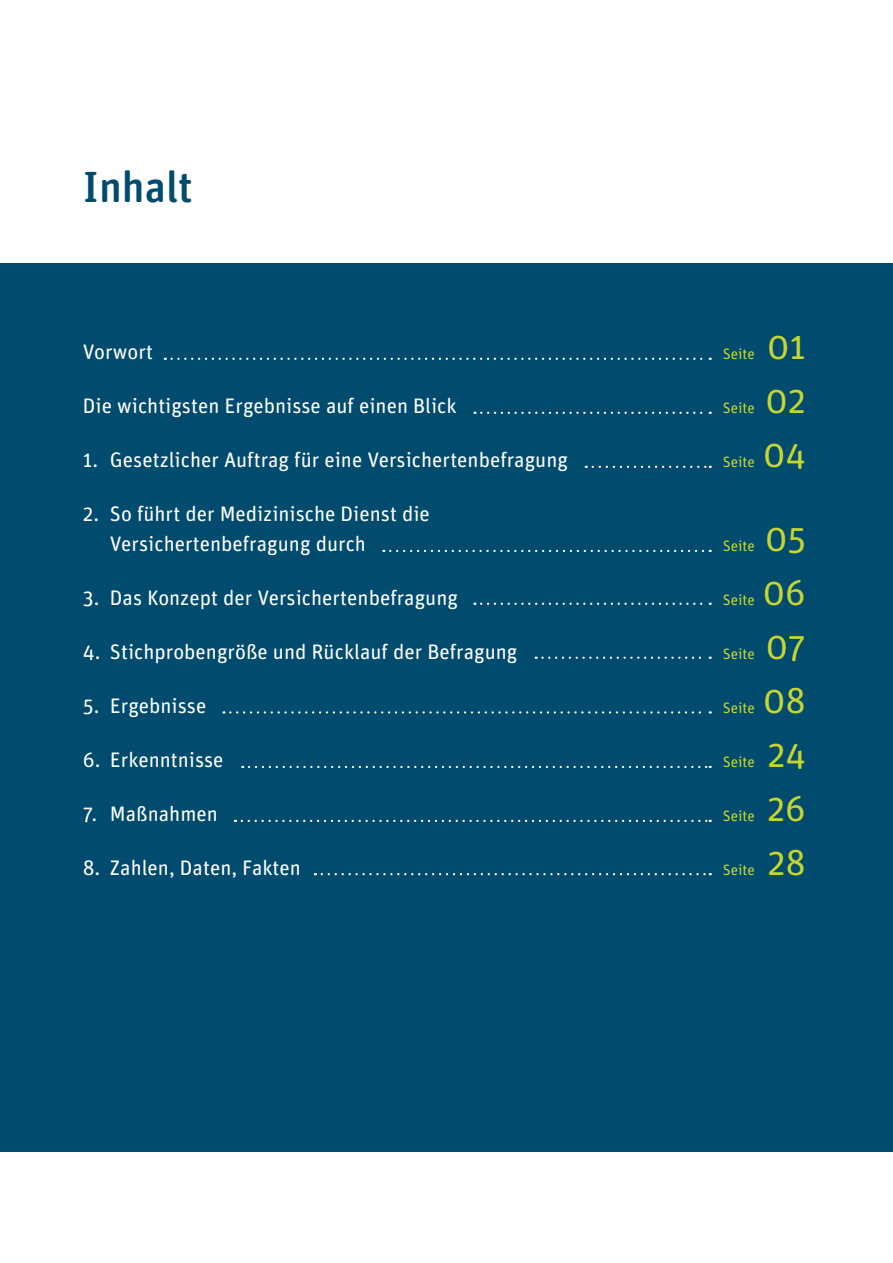
<style>
.page{position:relative;width:893px;height:1263px;background:#fff}
.page>*{position:absolute;margin:0;border:0;box-sizing:border-box;transform-origin:0 0}
.t1{font:500 43.5px "Unit Rounded OT";color:#004b6e}
.t2{font:36px "Unit Rounded OT";color:#c7d52f}
.t3{font:21px/30px "Unit Rounded OT";color:#fff}
.t4{font:15px "Unit Rounded OT";color:#c7d52f}
</style>
<div class="page">
<div style="left:0;top:264px;width:893px;height:888px;background:#004b6e"></div>
<svg style="left:481px;top:412px;width:230px;height:2px"></svg>
<svg style="left:593px;top:466px;width:118px;height:2px"></svg>
<svg style="left:172px;top:358px;width:539px;height:2px"></svg>
<svg style="left:481px;top:603px;width:230px;height:2px"></svg>
<svg style="left:224px;top:711px;width:487px;height:2px"></svg>
<svg style="left:249px;top:766px;width:462px;height:2px"></svg>
<svg style="left:242px;top:820px;width:469px;height:2px"></svg>
<svg style="left:322px;top:873px;width:389px;height:2px"></svg>
<svg style="left:390px;top:550px;width:321px;height:2px"></svg>
<svg style="left:536px;top:657px;width:175px;height:2px"></svg>
<p class="t1" style="left:83px;top:160px;width:111px">Inhalt</p>
<p class="t3" style="left:83px;top:337px;width:72px">Vorwort</p>
<p class="t4" style="left:723px;top:345px;width:34px">Seite</p>
<p class="t2" style="left:767px;top:325px;width:40px">01</p>
<p class="t3" style="left:83px;top:391px;width:375px">Die wichtigsten Ergebnisse auf einen Blick</p>
<p class="t4" style="left:723px;top:399px;width:34px">Seite</p>
<p class="t3" style="left:83px;top:445px;width:487px">1. Gesetzlicher Auftrag für eine Versichertenbefragung</p>
<p class="t4" style="left:723px;top:453px;width:34px">Seite</p>
<p class="t2" style="left:765px;top:379px;width:42px">02</p>
<p class="t2" style="left:763px;top:433px;width:44px">04</p>
<p class="t3" style="left:110px;top:499px;width:321px;text-indent:-27px">2. So führt der Medizinische Dienst die<br>Versichertenbefragung durch</p>
<p class="t4" style="left:723px;top:537px;width:34px">Seite</p>
<p class="t3" style="left:83px;top:583px;width:377px">3. Das Konzept der Versichertenbefragung</p>
<p class="t4" style="left:723px;top:591px;width:34px">Seite</p>
<p class="t3" style="left:83px;top:637px;width:436px">4. Stichprobengröße und Rücklauf der Befragung</p>
<p class="t4" style="left:723px;top:645px;width:34px">Seite</p>
<p class="t3" style="left:83px;top:691px;width:125px">5. Ergebnisse</p>
<p class="t4" style="left:723px;top:699px;width:34px">Seite</p>
<p class="t3" style="left:83px;top:745px;width:142px">6. Erkenntnisse</p>
<p class="t4" style="left:723px;top:753px;width:34px">Seite</p>
<p class="t3" style="left:83px;top:799px;width:136px">7. Maßnahmen</p>
<p class="t4" style="left:723px;top:807px;width:34px">Seite</p>
<p class="t3" style="left:83px;top:853px;width:220px">8. Zahlen, Daten, Fakten</p>
<p class="t4" style="left:723px;top:861px;width:34px">Seite</p>
<p class="t2" style="left:765px;top:517px;width:42px">05</p>
<p class="t2" style="left:763px;top:571px;width:45px">06</p>
<p class="t2" style="left:766px;top:625px;width:42px">07</p>
<p class="t2" style="left:763px;top:679px;width:44px">08</p>
<p class="t2" style="left:767px;top:733px;width:40px">24</p>
<p class="t2" style="left:767px;top:787px;width:40px">26</p>
<p class="t2" style="left:767px;top:841px;width:40px">28</p>
</div>
